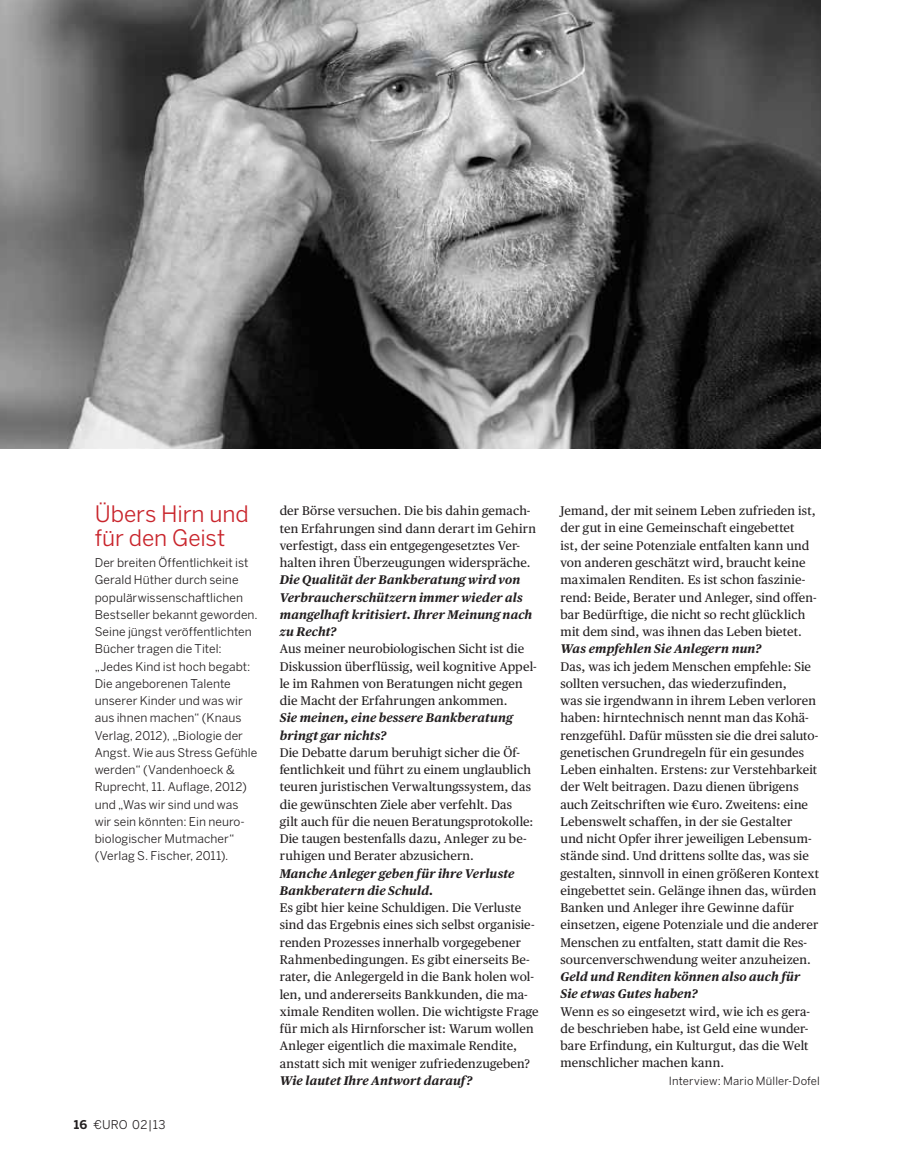
<style>
.page{position:relative;width:906px;height:1170px;background:#fff}
.page>*{position:absolute;margin:0;border:0;box-sizing:border-box;transform-origin:0 0}
.t1{font:22.5px/24px "Benton Sans";letter-spacing:-.005em;color:#c9252c}
.t2{font:12.6px/17.2px "Publico Text";letter-spacing:.01em;color:#231f20}
.t3{font:italic 700 12.6px/17.2px "Publico Text";letter-spacing:.01em;color:#231f20}
.t4{font:12px/17.2px "Benton Sans";letter-spacing:.005em;color:#231f20}
.t5{font:11.25px "Benton Sans";letter-spacing:.015em;color:#231f20}
.s1{font-weight:700}
</style>
<div class="page">
<img style="left:0;top:0;width:821px;height:448px">
<h1 class="t1" style="left:95px;top:502px;width:156px">Ü bers Hirn und für den Geist</h1>
<p class="t4" style="left:95px;top:554px;width:165px">Der breiten Öffentlichkeit ist<br>Gerald Hüther durch seine populärwissenschaftlichen<br>Bestseller bekannt geworden.<br>Seine jüngst veröffentlichten<br>Bücher tragen die Titel: „Jedes Kind ist hoch begabt:<br>Die angeborenen Talente unserer Kinder und was wir aus ihnen machen“ (Knaus<br>Verlag, 2012), „Biologie der<br>Angst. Wie aus Stress Gefühle werden“ (Vandenhoeck &amp;<br>Ruprecht, 11. Auflage, 2012) und „Was wir sind und was wir sein könnten: Ein neuro&shy;biologischer Mutmacher“ (Verlag S. Fischer, 2011).</p>
<p class="t4" style="left:74px;top:1115px;width:93px"><span class="s1">16</span> €URO 02|13</p>
<p class="t2" style="left:280px;top:501px;width:258px">der Börse versuchen. Die bis dahin gemach&shy;ten Erfahrungen sind dann derart im Gehirn verfestigt, dass ein entgegengesetztes Ver&shy;halten ihren Überzeugungen widerspräche.</p>
<p class="t3" style="left:280px;top:570px;width:254px">Die Qualität der Bankberatung wird von Verbraucherschützern immer wieder als mangelhaft kritisiert. Ihrer Meinung nach zu Recht?</p>
<p class="t2" style="left:280px;top:639px;width:258px">Aus meiner neurobiologischen Sicht ist die Diskussion überflüssig, weil kognitive Appel&shy;le im Rahmen von Beratungen nicht gegen die Macht der Erfahrungen ankommen.</p>
<p class="t3" style="left:280px;top:708px;width:234px">Sie meinen, eine bessere Bankberatung bringt gar nichts?</p>
<p class="t2" style="left:280px;top:743px;width:255px">Die Debatte darum beruhigt sicher die Öf&shy;fentlichkeit und führt zu einem unglaublich teuren juristischen Verwaltungssystem, das die gewünschten Ziele aber verfehlt. Das gilt auch für die neuen Beratungsprotokolle:<br>Die taugen bestenfalls dazu, Anleger zu be&shy;ruhigen und Berater abzusichern.</p>
<p class="t3" style="left:280px;top:863px;width:236px">Manche Anleger geben für ihre Verluste<br>Bankberatern die Schuld.</p>
<p class="t2" style="left:280px;top:898px;width:260px">Es gibt hier keine Schuldigen. Die Verluste sind das Ergebnis eines sich selbst organisie&shy;renden Prozesses innerhalb vorgegebener Rahmenbedingungen. Es gibt einerseits Be&shy;rater, die Anlegergeld in die Bank holen wol&shy;len, und andererseits Bankkunden, die ma&shy;ximale Renditen wollen. Die wichtigste Frage für mich als Hirnforscher ist: Warum wollen Anleger eigentlich die maximale Rendite, anstatt sich mit weniger zufriedenzugeben?</p>
<p class="t3" style="left:280px;top:1070px;width:194px">Wie lautet Ihre Antwort darauf?</p>
<p class="t2" style="left:560px;top:501px;width:257px">Jemand, der mit seinem Leben zufrieden ist, der gut in eine Gemeinschaft eingebettet<br>ist, der seine Potenziale entfalten kann und von anderen geschätzt wird, braucht keine maximalen Renditen. Es ist schon faszinie&shy;rend: Beide, Berater und Anleger, sind offen&shy;bar Bedürftige, die nicht so recht glücklich mit dem sind, was ihnen das Leben bietet.</p>
<p class="t3" style="left:560px;top:639px;width:202px">Was empfehlen Sie Anlegern nun?</p>
<p class="t2" style="left:560px;top:656px;width:260px">Das, was ich jedem Menschen empfehle: Sie sollten versuchen, das wiederzufinden,<br>was sie irgendwann in ihrem Leben verloren haben: hirntechnisch nennt man das Kohä&shy;renzgefühl. Dafür müssten sie die drei saluto&shy;genetischen Grundregeln für ein gesundes Leben einhalten. Erstens: zur Verstehbarkeit der Welt beitragen. Dazu dienen übrigens auch Zeitschriften wie €uro. Zweitens: eine Lebenswelt schaffen, in der sie Gestalter<br>und nicht Opfer ihrer jeweiligen Lebensum&shy;stände sind. Und drittens sollte das, was sie gestalten, sinnvoll in einen größeren Kontext eingebettet sein. Gelänge ihnen das, würden Banken und Anleger ihre Gewinne dafür einsetzen, eigene Potenziale und die anderer Menschen zu entfalten, statt damit die Res&shy;sourcenverschwendung weiter anzuheizen.</p>
<p class="t3" style="left:560px;top:967px;width:241px">Geld und Renditen können also auch für<br>Sie etwas Gutes haben?</p>
<p class="t2" style="left:560px;top:1001px;width:251px">Wenn es so eingesetzt wird, wie ich es gera&shy;de beschrieben habe, ist Geld eine wunder&shy;bare Erfindung, ein Kulturgut, das die Welt menschlicher machen kann.</p>
<p class="t5" style="left:669px;top:1074px;width:153px">Interview: Mario Müller-Dofel</p>
</div>
